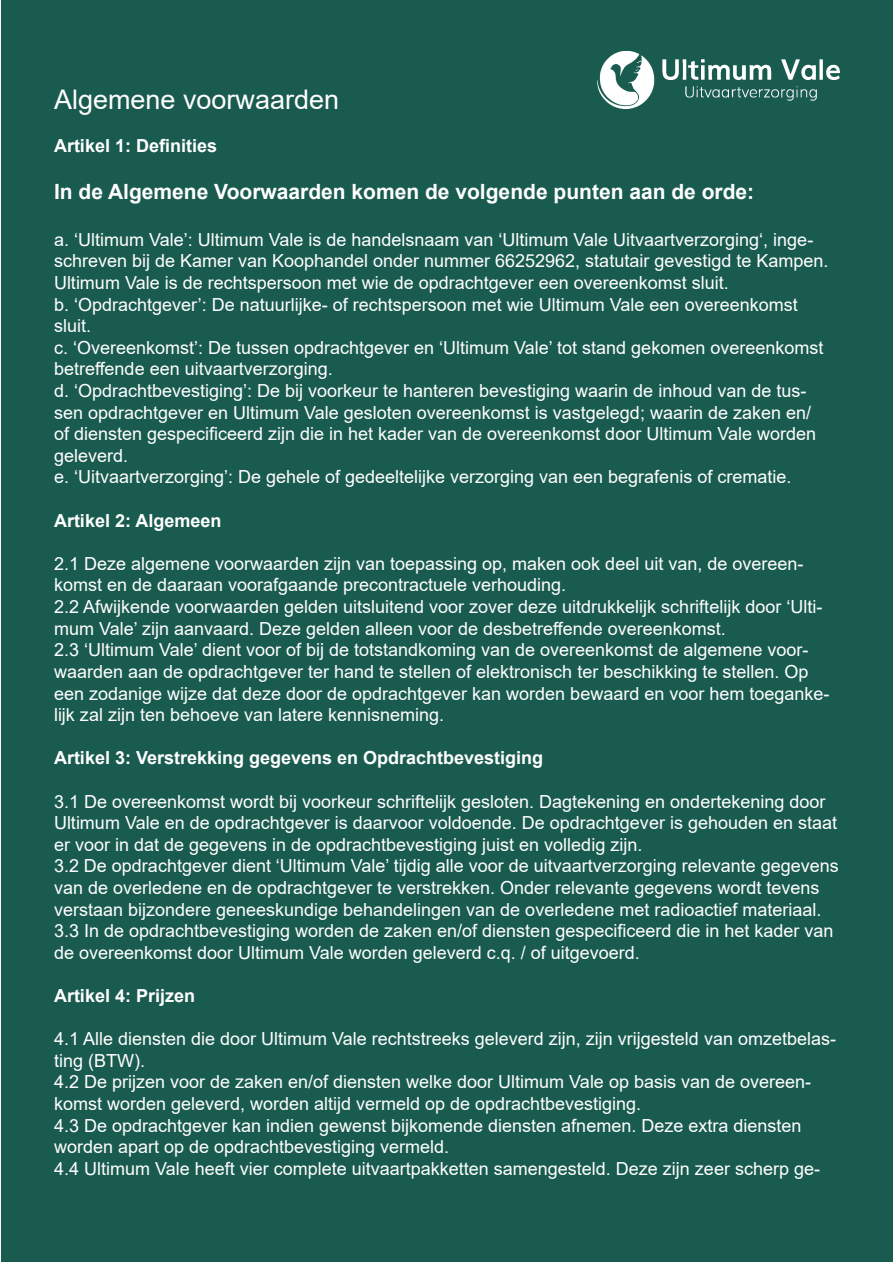
<style>
.page{position:relative;width:893px;height:1263px;background:#fff}
.page>*{position:absolute;margin:0;border:0;box-sizing:border-box;transform-origin:0 0}
.t1{font:27px "Arial";color:#fff}
.t2{font:700 21px "Arial";color:#fff}
.t3{font:18px/21.6px "Arial";color:#fff}
.t4{font:700 18px "Arial";color:#fff}
</style>
<div class="page">
<div style="left:1px;top:1px;width:891px;height:1261px;background:#1a5b4f"></div>
<img style="left:598px;top:52px;width:242px;height:56px">
<p class="t1" style="left:54px;top:81px;width:287px">Algemene voorwaarden</p>
<p class="t4" style="left:54px;top:133px;width:165px">Artikel 1: Definities</p>
<p class="t2" style="left:54px;top:177px;width:702px">In de Algemene Voorwaarden komen de volgende punten aan de orde:</p>
<p class="t3" style="left:54px;top:229px;width:776px">a. ‘Ultimum Vale’: Ultimum Vale is de handelsnaam van ‘Ultimum Vale Uitvaartverzorging‘, inge&shy;schreven bij de Kamer van Koophandel onder nummer 66252962, statutair gevestigd te Kampen.</p>
<p class="t3" style="left:54px;top:272px;width:676px">Ultimum Vale is de rechtspersoon met wie de opdrachtgever een overeenkomst sluit.</p>
<p class="t3" style="left:54px;top:293px;width:745px">b. ‘Opdrachtgever’: De natuurlijke- of rechtspersoon met wie Ultimum Vale een overeenkomst sluit.</p>
<p class="t3" style="left:54px;top:337px;width:771px">c. ‘Overeenkomst’: De tussen opdrachtgever en ‘Ultimum Vale’ tot stand gekomen overeenkomst betreffende een uitvaartverzorging.</p>
<p class="t3" style="left:54px;top:380px;width:764px">d. ‘Opdrachtbevestiging’: De bij voorkeur te hanteren bevestiging waarin de inhoud van de tus&shy;sen opdrachtgever en Ultimum Vale gesloten overeenkomst is vastgelegd; waarin de zaken en/ of diensten gespecificeerd zijn die in het kader van de overeenkomst door Ultimum Vale worden geleverd.</p>
<p class="t3" style="left:54px;top:466px;width:739px">e. ‘Uitvaartverzorging’: De gehele of gedeeltelijke verzorging van een begrafenis of crematie.</p>
<p class="t4" style="left:54px;top:508px;width:169px">Artikel 2: Algemeen</p>
<p class="t3" style="left:54px;top:553px;width:751px">2.1 Deze algemene voorwaarden zijn van toepassing op, maken ook deel uit van, de overeen&shy;komst en de daaraan voorafgaande precontractuele verhouding.</p>
<p class="t3" style="left:54px;top:596px;width:770px">2.2 Afwijkende voorwaarden gelden uitsluitend voor zover deze uitdrukkelijk schriftelijk door ‘Ulti&shy;mum Vale’ zijn aanvaard. Deze gelden alleen voor de desbetreffende overeenkomst.</p>
<p class="t3" style="left:54px;top:639px;width:777px">2.3 ‘Ultimum Vale’ dient voor of bij de totstandkoming van de overeenkomst de algemene voor&shy;waarden aan de opdrachtgever ter hand te stellen of elektronisch ter beschikking te stellen. Op een zodanige wijze dat deze door de opdrachtgever kan worden bewaard en voor hem toeganke&shy;lijk zal zijn ten behoeve van latere kennisneming.</p>
<p class="t4" style="left:54px;top:745px;width:491px">Artikel 3: Verstrekking gegevens en Opdrachtbevestiging</p>
<p class="t3" style="left:54px;top:790px;width:785px">3.1 De overeenkomst wordt bij voorkeur schriftelijk gesloten. Dagtekening en ondertekening door<br>Ultimum Vale en de opdrachtgever is daarvoor voldoende. De opdrachtgever is gehouden en staat er voor in dat de gegevens in de opdrachtbevestiging juist en volledig zijn.</p>
<p class="t3" style="left:54px;top:855px;width:786px">3.2 De opdrachtgever dient ‘Ultimum Vale’ tijdig alle voor de uitvaartverzorging relevante gegevens van de overledene en de opdrachtgever te verstrekken. Onder relevante gegevens wordt tevens verstaan bijzondere geneeskundige behandelingen van de overledene met radioactief materiaal.</p>
<p class="t3" style="left:54px;top:920px;width:781px">3.3 In de opdrachtbevestiging worden de zaken en/of diensten gespecificeerd die in het kader van de overeenkomst door Ultimum Vale worden geleverd c.q. / of uitgevoerd.</p>
<p class="t4" style="left:54px;top:983px;width:143px">Artikel 4: Prijzen</p>
<p class="t3" style="left:54px;top:1028px;width:784px">4.1 Alle diensten die door Ultimum Vale rechtstreeks geleverd zijn, zijn vrijgesteld van omzetbelas&shy;ting (BTW).</p>
<p class="t3" style="left:54px;top:1071px;width:759px">4.2 De prijzen voor de zaken en/of diensten welke door Ultimum Vale op basis van de overeen&shy;komst worden geleverd, worden altijd vermeld op de opdrachtbevestiging.</p>
<p class="t3" style="left:54px;top:1114px;width:749px">4.3 De opdrachtgever kan indien gewenst bijkomende diensten afnemen. Deze extra diensten worden apart op de opdrachtbevestiging vermeld.</p>
<p class="t3" style="left:54px;top:1157px;width:768px">4.4 Ultimum Vale heeft vier complete uitvaartpakketten samengesteld. Deze zijn zeer scherp ge-</p>
</div>
